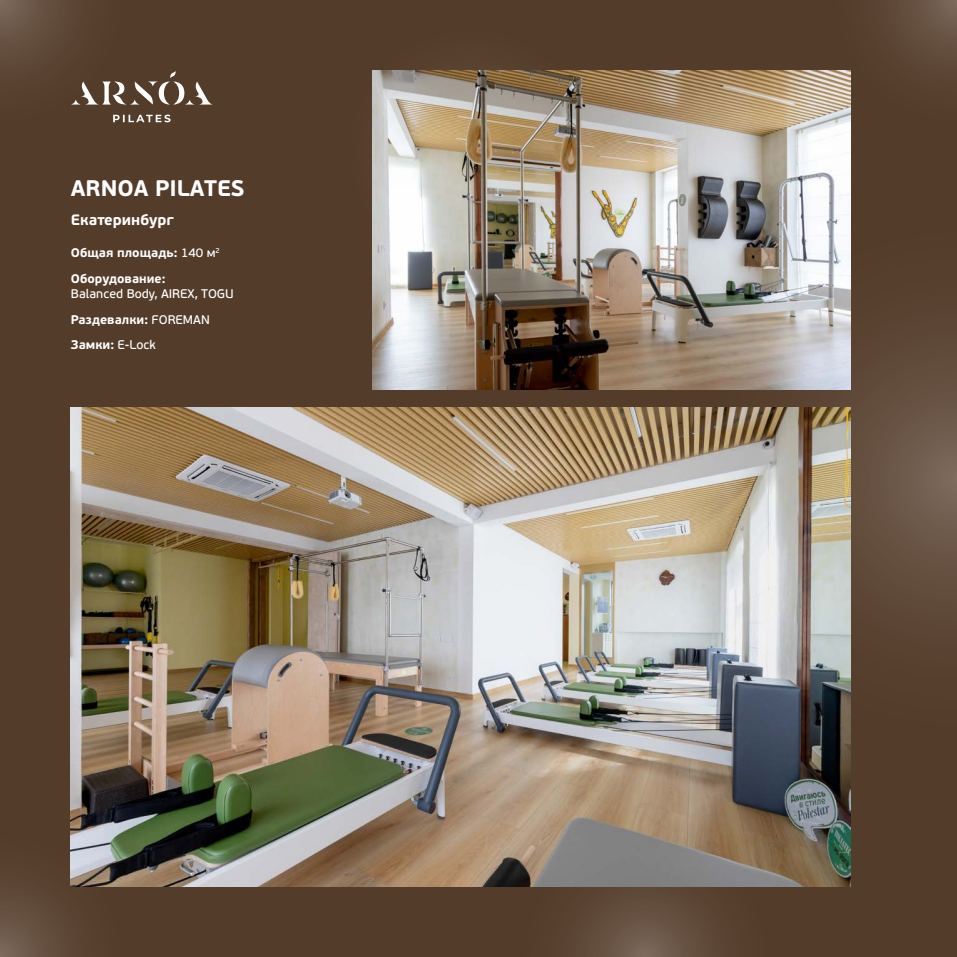
<style>
.page{position:relative;width:957px;height:957px;background:#543c2a}
.page>*{position:absolute;margin:0;border:0;box-sizing:border-box;transform-origin:0 0}
.t1{font:700 22.5px "PF Beau Sans Pro";color:#fff}
.t2{font:700 15px "PF Beau Sans Pro";color:#fff}
.t3{font:700 12.5px/25.6px "PF Beau Sans Pro";color:#fff}
.t4{font:12.5px "PF Beau Sans Pro Bbook";color:#fff}
.s1{font-family:"PF Beau Sans Pro Bbook";font-weight:400}
</style>
<div class="page">
<svg style="left:806px;top:0;width:151px;height:151px"></svg>
<svg style="left:0;top:806px;width:151px;height:151px"></svg>
<svg style="left:494px;top:886px;width:301px;height:71px"></svg>
<svg style="left:0;top:0;width:151px;height:123px"></svg>
<svg style="left:828px;top:168px;width:129px;height:620px"></svg>
<img style="left:71px;top:407px;width:779px;height:479px">
<img style="left:372px;top:71px;width:478px;height:319px">
<svg style="left:71px;top:71px;width:142px;height:34px"></svg>
<svg style="left:113px;top:115px;width:57px;height:7px"></svg>
<h1 class="t1" style="left:71px;top:174px;width:175px">ARNOA PILATES</h1>
<p class="t2" style="left:71px;top:210px;width:105px">Екатеринбург</p>
<p class="t3" style="left:71px;top:240px;width:151px">Общая площадь: <span class="s1">140 м</span><sup>2<br></sup>Оборудование:</p>
<p class="t4" style="left:71px;top:286px;width:164px">Balanced Body, AIREX, TOGU</p>
<p class="t3" style="left:71px;top:306px;width:140px">Раздевалки: <span class="s1">FOREMAN<br></span>Замки: <span class="s1">E-Lock</span></p>
</div>
